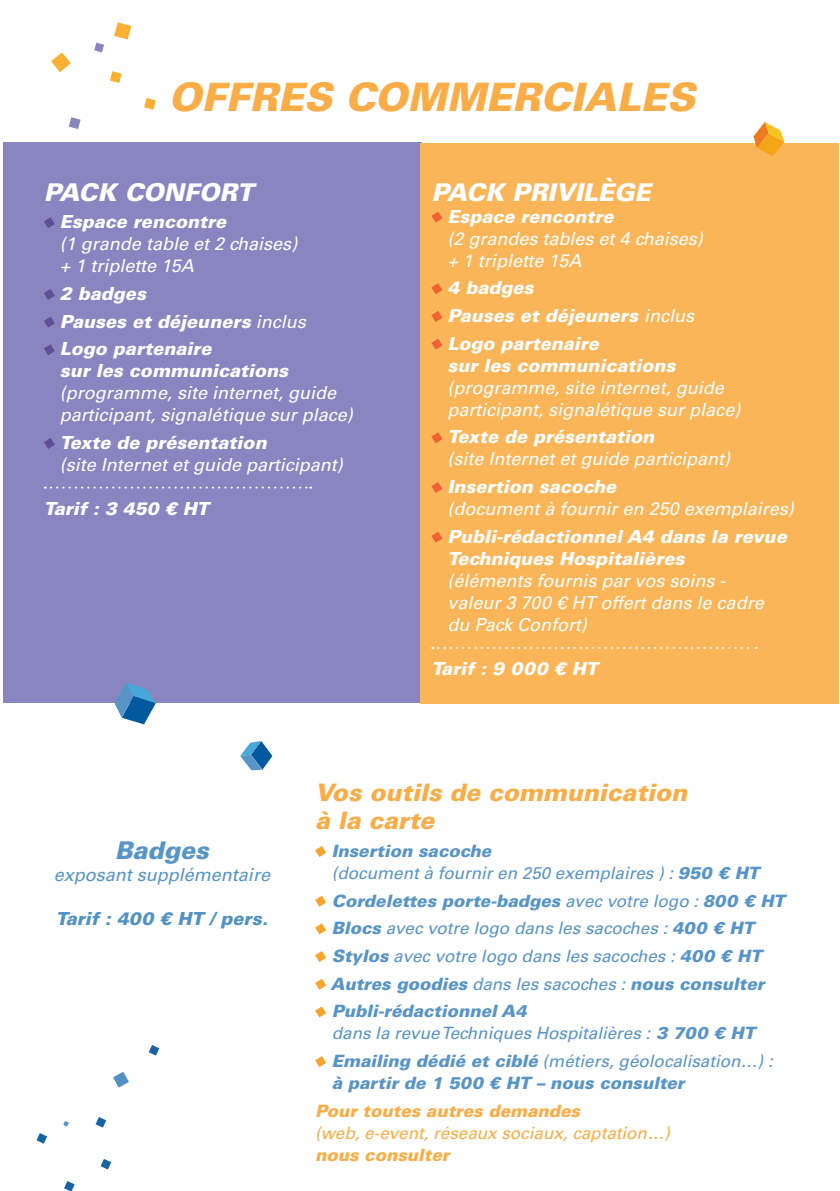
<style>
.page{position:relative;width:840px;height:1191px;background:#fff}
.page>*{position:absolute;margin:0;border:0;box-sizing:border-box;transform-origin:0 0}
.t1{font:italic 900 39.2px "Univers LT Std";color:#faac46}
.t2{font:italic 900 24.4px "Univers LT Std";color:#fff}
.t3{font:italic 900 24.4px "Univers LT Std";color:#5794c7}
.t4{font:italic 900 24px/28.8px "Univers LT Std";color:#faac46}
.t5{font:italic 18px/22px "Univers LT Std";color:#fff}
.t6{font:italic 900 18px "Univers LT Std";color:#fff}
.t7{font:italic 18px "Univers LT Std";color:#5794c7}
.t8{font:italic 900 18px "Univers LT Std";color:#5192c6}
.t9{font:italic 17px/22px "Univers LT Std";color:#5794c7}
.t10{font:italic 900 17px/22px "Univers LT Std";color:#5794c7}
.t11{font:italic 17px/22px "Univers LT Std";color:#faac46}
.s1{font-weight:900}
.s2{font-weight:400}
</style>
<div class="page">
<div style="left:3px;top:143px;width:418px;height:560px;background:#8885c0"></div>
<div style="left:420px;top:143px;width:418px;height:560px;background:#fab558"></div>
<svg style="left:44px;top:217px;width:11px;height:11px"></svg>
<svg style="left:44px;top:289px;width:11px;height:11px"></svg>
<svg style="left:44px;top:317px;width:11px;height:11px"></svg>
<svg style="left:44px;top:344px;width:11px;height:11px"></svg>
<svg style="left:44px;top:438px;width:11px;height:11px"></svg>
<svg style="left:431px;top:211px;width:11px;height:12px"></svg>
<svg style="left:431px;top:283px;width:11px;height:11px"></svg>
<svg style="left:431px;top:311px;width:11px;height:11px"></svg>
<svg style="left:431px;top:339px;width:11px;height:11px"></svg>
<svg style="left:431px;top:432px;width:11px;height:11px"></svg>
<svg style="left:431px;top:482px;width:11px;height:11px"></svg>
<svg style="left:431px;top:532px;width:11px;height:11px"></svg>
<svg style="left:51px;top:52px;width:20px;height:20px"></svg>
<svg style="left:114px;top:22px;width:17px;height:18px"></svg>
<svg style="left:110px;top:71px;width:12px;height:12px"></svg>
<svg style="left:94px;top:43px;width:10px;height:9px"></svg>
<svg style="left:69px;top:117px;width:12px;height:12px"></svg>
<svg style="left:144px;top:98px;width:12px;height:12px"></svg>
<svg style="left:115px;top:682px;width:41px;height:42px"></svg>
<svg style="left:753px;top:122px;width:31px;height:34px"></svg>
<svg style="left:240px;top:741px;width:32px;height:29px"></svg>
<svg style="left:113px;top:1071px;width:16px;height:16px"></svg>
<svg style="left:95px;top:1117px;width:11px;height:10px"></svg>
<svg style="left:101px;top:1159px;width:10px;height:10px"></svg>
<svg style="left:148px;top:1045px;width:11px;height:10px"></svg>
<svg style="left:64px;top:1181px;width:11px;height:10px"></svg>
<svg style="left:36px;top:1133px;width:11px;height:10px"></svg>
<svg style="left:63px;top:1121px;width:6px;height:5px"></svg>
<svg style="left:45px;top:486px;width:266px;height:2px"></svg>
<svg style="left:432px;top:647px;width:324px;height:2px"></svg>
<svg style="left:315px;top:846px;width:11px;height:11px"></svg>
<svg style="left:315px;top:895px;width:11px;height:11px"></svg>
<svg style="left:315px;top:923px;width:11px;height:11px"></svg>
<svg style="left:315px;top:951px;width:11px;height:11px"></svg>
<svg style="left:315px;top:978px;width:11px;height:11px"></svg>
<svg style="left:315px;top:1006px;width:11px;height:11px"></svg>
<svg style="left:315px;top:1056px;width:11px;height:11px"></svg>
<p class="t1" style="left:169px;top:73px;width:527px">OFFRES COMMERCIALES</p>
<p class="t2" style="left:44px;top:176px;width:211px">PACK CONFORT</p>
<p class="t5" style="left:60px;top:211px;width:239px"><span class="s1">Espace rencontre<br></span>(1 grande table et 2 chaises) + 1 triplette 15A</p>
<p class="t6" style="left:60px;top:282px;width:88px">2 badges</p>
<p class="t6" style="left:60px;top:310px;width:247px">Pauses et déjeuners <span class="s2">inclus</span></p>
<p class="t5" style="left:60px;top:338px;width:294px"><span class="s1">Logo partenaire<br>sur les communications </span>(programme, site internet, guide participant, signalétique sur place)</p>
<p class="t5" style="left:60px;top:432px;width:284px"><span class="s1">Texte de présentation<br></span>(site Internet et guide participant)</p>
<p class="t6" style="left:44px;top:497px;width:166px">Tarif : 3 450 € HT</p>
<p class="t2" style="left:431px;top:176px;width:221px">PACK PRIVILÈGE</p>
<p class="t5" style="left:447px;top:205px;width:257px"><span class="s1">Espace rencontre<br></span>(2 grandes tables et 4 chaises) + 1 triplette 15A</p>
<p class="t6" style="left:447px;top:276px;width:88px">4 badges</p>
<p class="t6" style="left:447px;top:304px;width:248px">Pauses et déjeuners <span class="s2">inclus</span></p>
<p class="t5" style="left:447px;top:332px;width:294px"><span class="s1">Logo partenaire<br>sur les communications </span>(programme, site internet, guide participant, signalétique sur place)</p>
<p class="t5" style="left:447px;top:426px;width:284px"><span class="s1">Texte de présentation<br></span>(site Internet et guide participant)</p>
<p class="t5" style="left:447px;top:476px;width:348px"><span class="s1">Insertion sacoche<br></span>(document à fournir en 250 exemplaires)</p>
<p class="t5" style="left:447px;top:525px;width:340px"><span class="s1">Publi-rédactionnel A4 dans la revue<br>Techniques Hospitalières<br></span>(éléments fournis par vos soins -<br>valeur 3 700 € HT offert dans le cadre du Pack Confort)</p>
<p class="t6" style="left:431px;top:657px;width:168px">Tarif : 9 000 € HT</p>
<p class="t3" style="left:115px;top:834px;width:95px">Badges</p>
<p class="t7" style="left:54px;top:863px;width:218px">exposant supplémentaire</p>
<p class="t8" style="left:56px;top:907px;width:213px">Tarif : 400 € HT / pers.</p>
<p class="t4" style="left:315px;top:777px;width:373px">Vos outils de communication à la carte</p>
<p class="t9" style="left:331px;top:840px;width:428px"><span class="s1">Insertion sacoche<br></span>(document à fournir en 250 exemplaires ) : <span class="s1">950 € HT</span></p>
<p class="t10" style="left:331px;top:889px;width:454px">Cordelettes porte-badges <span class="s2">avec votre logo :</span> 800 € HT</p>
<p class="t9" style="left:331px;top:917px;width:423px"><span class="s1">Blocs</span> avec votre logo dans les sacoches : <span class="s1">400 € HT</span></p>
<p class="t9" style="left:331px;top:945px;width:431px"><span class="s1">Stylos</span> avec votre logo dans les sacoches : <span class="s1">400 € HT</span></p>
<p class="t10" style="left:330px;top:972px;width:435px">Autres goodies <span class="s2">dans les sacoches :</span> nous consulter</p>
<p class="t9" style="left:331px;top:1000px;width:424px"><span class="s1">Publi-rédactionnel A4<br></span>dans la revue Techniques Hospitalières : <span class="s1">3 700 € HT</span></p>
<p class="t10" style="left:331px;top:1050px;width:442px">Emailing dédié et ciblé <span class="s2">(métiers, géolocalisation…) : </span>à partir de 1 500 € HT – nous consulter</p>
<p class="t11" style="left:315px;top:1100px;width:356px"><span class="s1">Pour toutes autres demandes<br></span>(web, e-event, réseaux sociaux, captation…) <span class="s1">nous consulter</span></p>
</div>
